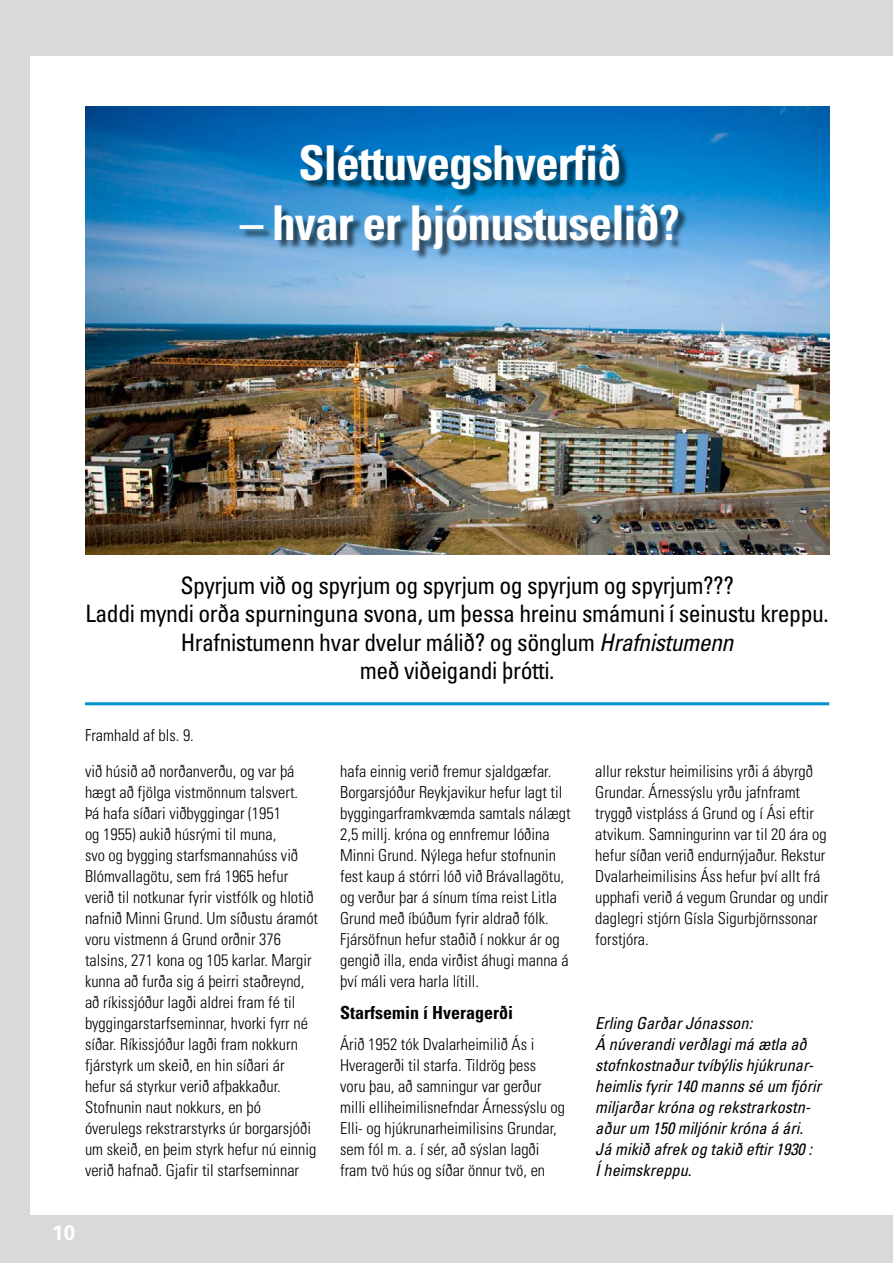
<style>
.page{position:relative;width:893px;height:1263px;background:#fff}
.page>*{position:absolute;margin:0;border:0;box-sizing:border-box;transform-origin:0 0}
.Fyrirsögn{font:700 condensed 48px "Univers";letter-spacing:-.02em;color:#fff}
.Undirfyrirsögn{font:condensed 24px/28.5px "Univers";letter-spacing:-.02em;color:#000;text-align:center}
.t1{font:700 21px "Univers";color:#fff}
.Millifyrirsögn{font:700 condensed 18px "Univers";color:#000}
.Meginmál{font:300 condensed 16.5px/21px "Univers";color:#000}
.Meginmál-2{font:italic condensed 16.5px/21px "Univers";color:#000}
.s1{font-style:italic}
</style>
<div class="page">
<div style="left:0;top:0;width:893px;height:55px;background:#d8d9d9"></div>
<div style="left:0;top:1215px;width:893px;height:48px;background:#d8d9d9"></div>
<div style="left:0;top:0;width:30px;height:1263px;background:#d8d9d9"></div>
<img style="left:85px;top:106px;width:744px;height:449px">
<hr style="left:85px;top:702px;width:744px;height:3px;background:#0092ca">
<div style="left:241px;top:146px;width:447px;height:115px;background:#000;opacity:.6"></div>
<p class="Fyrirsögn" style="left:298px;top:133px;width:324px">Sléttuvegshverfið</p>
<p class="Fyrirsögn" style="left:240px;top:193px;width:442px">– hvar er þjónustuselið?</p>
<p class="Undirfyrirsögn" style="left:180px;top:571px;width:555px">Spyrjum við og spyrjum og spyrjum og spyrjum og spyrjum???</p>
<p class="Undirfyrirsögn" style="left:85px;top:599px;width:745px">Laddi myndi orða spurninguna svona, um þessa hreinu smámuni í seinustu kreppu.<br>Hrafnistumenn hvar dvelur málið? og sönglum <span class="s1">Hrafnistumenn<br></span>með viðeigandi þrótti.</p>
<p class="Meginmál" style="left:85px;top:725px;width:110px">Framhald af bls. 9.</p>
<p class="Meginmál" style="left:85px;top:761px;width:235px">við húsið að norðanverðu, og var þá hægt að fjölga vistmönnum talsvert.<br>Þá hafa síðari viðbyggingar (1951<br>og 1955) aukið húsrými til muna,<br>svo og bygging starfsmannahúss við Blómvallagötu, sem frá 1965 hefur verið til notkunar fyrir vistfólk og hlotið nafnið Minni Grund. Um síðustu áramót voru vistmenn á Grund orðnir 376 talsins, 271 kona og 105 karlar. Margir kunna að furða sig á þeirri staðreynd, að ríkissjóður lagði aldrei fram fé til byggingarstarfseminnar, hvorki fyrr né síðar. Ríkissjóður lagði fram nokkurn fjárstyrk um skeið, en hin síðari ár hefur sá styrkur verið afþakkaður.<br>Stofnunin naut nokkurs, en þó óverulegs rekstrarstyrks úr borgarsjóði um skeið, en þeim styrk hefur nú einnig verið hafnað. Gjafir til starfseminnar</p>
<p class="Meginmál" style="left:340px;top:761px;width:232px">hafa einnig verið fremur sjaldgæfar.<br>Borgarsjóður Reykjavikur hefur lagt til byggingarframkvæmda samtals nálægt 2,5 millj. króna og ennfremur lóðina Minni Grund. Nýlega hefur stofnunin fest kaup á stórri lóð við Brávallagötu, og verður þar á sínum tíma reist Litla Grund með íbúðum fyrir aldrað fólk.<br>Fjársöfnun hefur staðið í nokkur ár og gengið illa, enda virðist áhugi manna á því máli vera harla lítill.</p>
<p class="Millifyrirsögn" style="left:340px;top:1002px;width:174px">Starfsemin í Hveragerði</p>
<p class="Meginmál" style="left:340px;top:1034px;width:226px">Árið 1952 tók Dvalarheimilið Ás i Hveragerði til starfa. Tildrög þess voru þau, að samningur var gerður milli elliheimilisnefndar Árnessýslu og Elli- og hjúkrunarheimilisins Grundar, sem fól m. a. í sér, að sýslan lagði fram tvö hús og síðar önnur tvö, en</p>
<p class="Meginmál" style="left:595px;top:761px;width:235px">allur rekstur heimilisins yrði á ábyrgð Grundar. Árnessýslu yrðu jafnframt tryggð vistpláss á Grund og í Ási eftir atvikum. Samningurinn var til 20 ára og hefur síðan verið endurnýjaður. Rekstur Dvalarheimilisins Áss hefur því allt frá upphafi verið á vegum Grundar og undir daglegri stjórn Gísla Sigurbjörnssonar forstjóra.</p>
<p class="Meginmál-2" style="left:595px;top:1012px;width:227px">Erling Garðar Jónasson:<br>Á núverandi verðlagi má ætla að stofnkostnaður tvíbýlis hjúkrunar&shy;heimlis fyrir 140 manns sé um fjórir miljarðar króna og rekstrarkostn&shy;aður um 150 miljónir króna á ári.<br>Já mikið afrek og takið eftir 1930 :<br>Í heimskreppu.</p>
<p class="t1" style="left:52px;top:1220px;width:25px">10</p>
</div>
